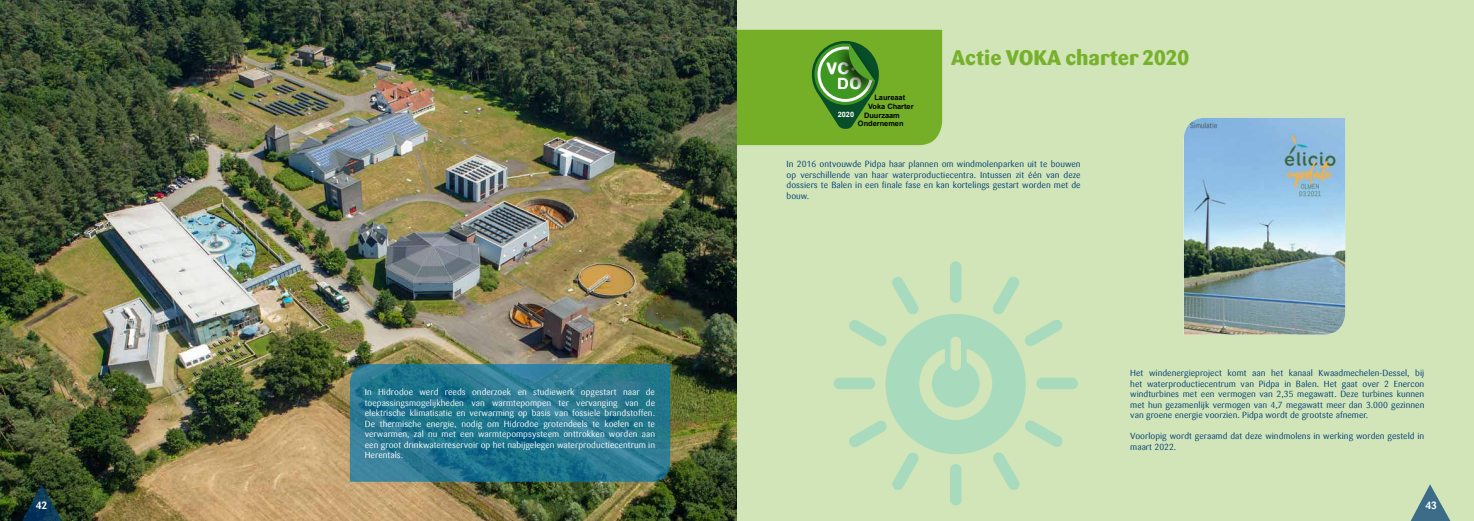
<style>
.page{position:relative;width:1474px;height:521px;background:#fff}
.page>*{position:absolute;margin:0;border:0;box-sizing:border-box;transform-origin:0 0}
.t1{font:800 21px "Sari Offc";color:#77b12c}
.t2{font:12.78px "Swcapitals";color:#fff;scale:1.23 1}
.t3{font:700 10.5px "Sari Offc";color:#fff}
.t4{font:8.75px/10.5px "Sari Offc";color:#003b75;text-align:justify}
.t5{font:8.75px/10.5px "Sari Offc";color:#fff;text-align:justify}
.t6{font:700 7.35px "Arial";color:#000}
.t7{font:700 7.35px "Arial";color:#fff}
</style>
<div class="page">
<div style="left:737px;top:0;width:736px;height:521px;background:#d1e5b8"></div>
<svg style="left:737px;top:30px;width:205px;height:115px;background:#6aa62a"></svg>
<img style="left:0;top:0;width:737px;height:521px">
<svg style="left:350px;top:364px;width:320px;height:118px;background:#26778f"></svg>
<svg style="left:1410px;top:484px;width:40px;height:37px"></svg>
<svg style="left:22px;top:484px;width:40px;height:37px"></svg>
<div style="left:833px;top:378px;width:42px;height:11px;background:#a8dabe;border-radius:6px"></div>
<div style="left:1036px;top:378px;width:41px;height:11px;background:#a8dabe;border-radius:6px"></div>
<div style="left:950px;top:261px;width:11px;height:42px;background:#a8dabe;border-radius:6px"></div>
<div style="left:950px;top:464px;width:11px;height:41px;background:#a8dabe;border-radius:6px"></div>
<svg style="left:848px;top:276px;width:215px;height:215px"></svg>
<img style="left:1183px;top:118px;width:162px;height:216px">
<h2 class="t2" style="left:826px;top:63px;width:20px">VC</h2>
<h2 class="t2" style="left:849px;top:78px;width:12px">O</h2>
<p class="t6" style="left:874px;top:92px;width:32px">Laureaat</p>
<p class="t6" style="left:868px;top:101px;width:47px">Voka Charter</p>
<p class="t6" style="left:864px;top:110px;width:37px">Duurzaam</p>
<p class="t6" style="left:858px;top:119px;width:47px">Ondernemen</p>
<p class="t7" style="left:837px;top:110px;width:18px">2020</p>
<h1 class="t1" style="left:951px;top:44px;width:240px">Actie VOKA charter 2020</h1>
<p class="t5" style="left:365px;top:387px;width:292px">In Hidrodoe werd reeds onderzoek en studiewerk opgestart naar de toepassingsmogelijkheden van warmtepompen ter vervanging van de elektrische klimatisatie en verwarming op basis van fossiele brandstoffen.<br>De thermische energie, nodig om Hidrodoe grotendeels te koelen en te verwarmen, zal nu met een warmtepompsysteem onttrokken worden aan een groot drinkwaterreservoir op het nabijgelegen waterproductiecentrum in Herentals.</p>
<p class="t4" style="left:786px;top:159px;width:295px">In 2016 ontvouwde Pidpa haar plannen om windmolenparken uit te bouwen op verschillende van haar waterproductiecentra. Intussen zit één van deze dossiers te Balen in een finale fase en kan kortelings gestart worden met de bouw.</p>
<p class="t4" style="left:1130px;top:368px;width:295px">Het windenergieproject komt aan het kanaal Kwaadmechelen-Dessel, bij het waterproductiecentrum van Pidpa in Balen. Het gaat over 2 Enercon windturbines met een vermogen van 2,35 megawatt. Deze turbines kunnen met hun gezamenlijk vermogen van 4,7 megawatt meer dan 3.000 gezinnen van groene energie voorzien. Pidpa wordt de grootste afnemer.</p>
<p class="t4" style="left:1130px;top:431px;width:295px">Voorlopig wordt geraamd dat deze windmolens in werking worden gesteld in maart 2022.</p>
<p class="t3" style="left:36px;top:498px;width:13px">42</p>
<p class="t3" style="left:1425px;top:498px;width:13px">43</p>
</div>
